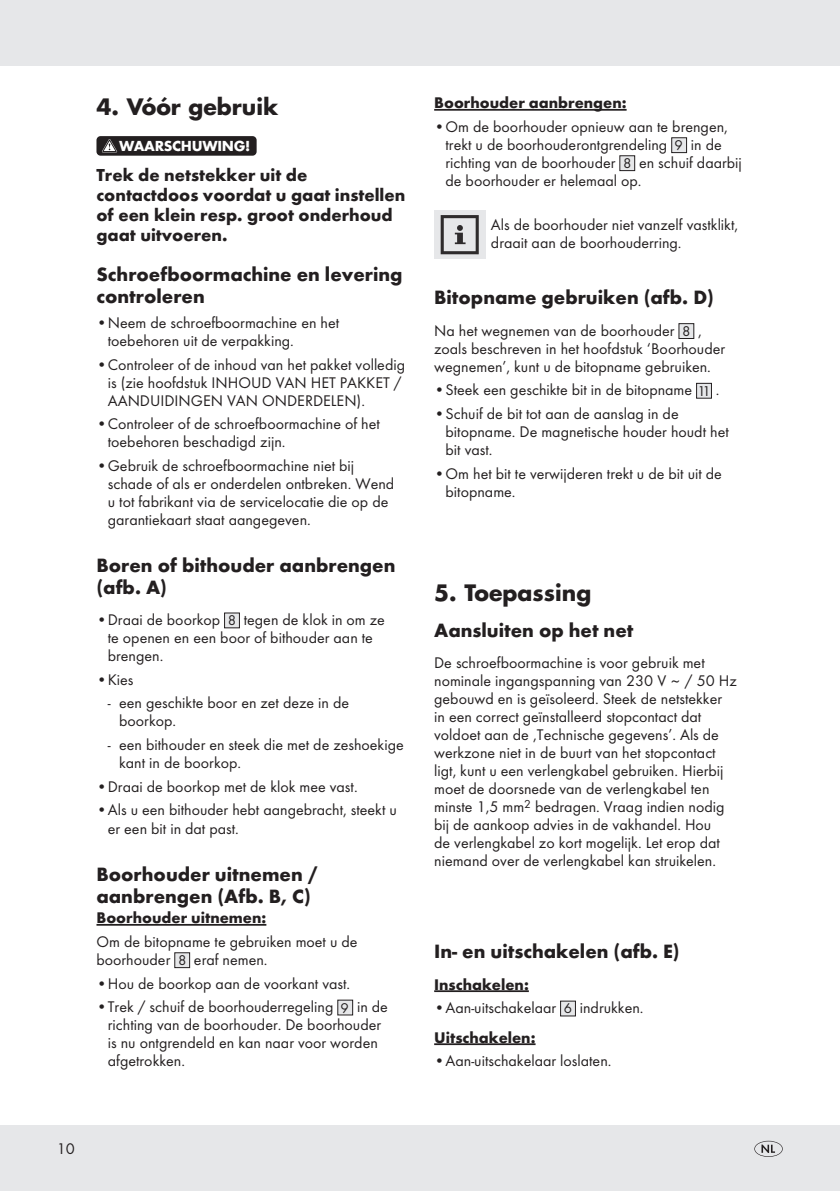
<style>
.page{position:relative;width:840px;height:1191px;background:#fff}
.page>*{position:absolute;margin:0;border:0;box-sizing:border-box;transform-origin:0 0}
.t1{font:700 22px "Futura Std";color:#231f20}
.Headlines{font:700 20px/22px "Futura TOT";color:#231f20}
.warnhinweise{font:700 18px/20px "Futura TOT";color:#231f20}
.lauftext{font:16px/18px "Futura TOT";color:#231f20}
.lauftext-2{font:700 16px "Futura TOT";color:#231f20}
.warnhinweise_auf_sch{font:700 15.2px "Futura TOT";letter-spacing:-.02em;color:#fff}
.Nummerierungen_Umsch{font:14.6px "Futura TOT";color:#231f20}
.s1{font-size:14.6px}
</style>
<div class="page">
<div style="left:0;top:0;width:839px;height:65px;background:#e6e7e9"></div>
<div style="left:0;top:1125px;width:839px;height:66px;background:#e6e7e9"></div>
<svg style="left:754px;top:1140px;width:28px;height:17px"></svg>
<div style="left:96px;top:136px;width:160px;height:20px;background:#231f20;border-radius:4px"></div>
<svg style="left:102px;top:139px;width:15px;height:13px"></svg>
<div style="left:224px;top:613px;width:15px;height:15px;background:#e6e7e9"></div>
<div style="left:224px;top:612px;width:16px;height:16px;border:1px solid #231f20"></div>
<hr style="left:96px;top:924px;width:170px;height:1px;background:#231f20">
<div style="left:175px;top:952px;width:14px;height:15px;background:#e6e7e9"></div>
<div style="left:174px;top:952px;width:16px;height:16px;border:1px solid #231f20"></div>
<div style="left:337px;top:1000px;width:15px;height:15px;background:#e6e7e9"></div>
<div style="left:337px;top:999px;width:16px;height:16px;border:1px solid #231f20"></div>
<div style="left:678px;top:324px;width:15px;height:14px;background:#e6e7e9"></div>
<div style="left:678px;top:323px;width:15px;height:16px;border:1px solid #231f20"></div>
<div style="left:696px;top:383px;width:15px;height:15px;background:#e6e7e9"></div>
<div style="left:695px;top:383px;width:16px;height:15px;border:1px solid #231f20"></div>
<div style="left:434px;top:210px;width:51px;height:49px;background:#e6e7e9"></div>
<svg style="left:440px;top:215px;width:38px;height:39px"></svg>
<hr style="left:434px;top:109px;width:192px;height:2px;background:#231f20">
<div style="left:671px;top:138px;width:15px;height:15px;background:#e6e7e9"></div>
<div style="left:671px;top:137px;width:15px;height:16px;border:1px solid #231f20"></div>
<div style="left:619px;top:156px;width:15px;height:15px;background:#e6e7e9"></div>
<div style="left:619px;top:155px;width:15px;height:16px;border:1px solid #231f20"></div>
<hr style="left:434px;top:990px;width:94px;height:2px;background:#231f20">
<hr style="left:434px;top:1043px;width:101px;height:2px;background:#231f20">
<div style="left:560px;top:1001px;width:15px;height:15px;background:#e6e7e9"></div>
<p class="t1" style="left:96px;top:92px;width:183px">4. Vóór gebruik</p>
<p class="warnhinweise_auf_sch" style="left:119px;top:137px;width:132px">WAARSCHUWING!</p>
<p class="warnhinweise" style="left:96px;top:165px;width:310px">Trek de netstekker uit de contactdoos voordat u gaat instellen of een klein resp. groot onderhoud gaat uitvoeren.</p>
<p class="Headlines" style="left:96px;top:263px;width:307px">Schroefboormachine en levering controleren</p>
<p class="lauftext" style="left:108px;top:313px;width:233px;text-indent:-11px">•Neem de schroefboormachine en het toebehoren uit de verpakking.</p>
<p class="lauftext" style="left:108px;top:355px;width:298px;text-indent:-11px">•Controleer of de inhoud van het pakket volledig is (zie hoofdstuk INHOUD VAN HET PAKKET /<br>AANDUIDINGEN VAN ONDERDELEN).</p>
<p class="lauftext" style="left:108px;top:415px;width:273px;text-indent:-11px">•Controleer of de schroefboormachine of het toebehoren beschadigd zijn.</p>
<p class="lauftext" style="left:108px;top:456px;width:288px;text-indent:-11px">•Gebruik de schroefboormachine niet bij schade of als er onderdelen ontbreken. Wend u tot fabrikant via de servicelocatie die op de garantiekaart staat aangegeven.</p>
<p class="Headlines" style="left:96px;top:554px;width:300px">Boren of bithouder aanbrengen (afb. A)</p>
<p class="lauftext" style="left:96px;top:610px;width:125px">•Draai de boorkop</p>
<p class="Nummerierungen_Umsch" style="left:228px;top:612px;width:10px">8</p>
<p class="lauftext" style="left:108px;top:610px;width:278px;text-indent:136px">tegen de klok in om ze te openen en een boor of bithouder aan te brengen.</p>
<p class="lauftext" style="left:96px;top:670px;width:39px">•Kies</p>
<p class="lauftext" style="left:119px;top:694px;width:231px;text-indent:-11px">- een geschikte boor en zet deze in de boorkop.</p>
<p class="lauftext" style="left:119px;top:735px;width:286px;text-indent:-11px">- een bithouder en steek die met de zeshoekige kant in de boorkop.</p>
<p class="lauftext" style="left:96px;top:777px;width:262px">•Draai de boorkop met de klok mee vast.</p>
<p class="lauftext" style="left:108px;top:801px;width:290px;text-indent:-11px">•Als u een bithouder hebt aangebracht, steekt u er een bit in dat past.</p>
<p class="Headlines" style="left:96px;top:862px;width:222px">Boorhouder uitnemen / aanbrengen (Afb. B, C)</p>
<p class="lauftext-2" style="left:96px;top:908px;width:171px">Boorhouder uitnemen:</p>
<p class="lauftext" style="left:96px;top:932px;width:262px">Om de bitopname te gebruiken moet u de boorhouder</p>
<p class="Nummerierungen_Umsch" style="left:178px;top:951px;width:10px">8</p>
<p class="lauftext" style="left:194px;top:950px;width:75px">eraf nemen.</p>
<p class="lauftext" style="left:96px;top:974px;width:255px">•Hou de boorkop aan de voorkant vast.</p>
<p class="lauftext" style="left:96px;top:997px;width:254px">•Trek / schuif de boorhouderregeling <span class="s1">9</span></p>
<p class="lauftext" style="left:108px;top:997px;width:281px;text-indent:249px">in de richting van de boorhouder. De boorhouder is nu ontgrendeld en kan naar voor worden afgetrokken.</p>
<p class="lauftext" style="left:57px;top:1139px;width:20px">10</p>
<p class="lauftext-2" style="left:434px;top:93px;width:194px">Boorhouder aanbrengen:</p>
<p class="lauftext" style="left:445px;top:117px;width:284px;text-indent:-11px">•Om de boorhouder opnieuw aan te brengen, trekt u de boorhouderontgrendeling <span class="s1">9</span></p>
<p class="lauftext" style="left:690px;top:135px;width:32px">in de</p>
<p class="lauftext" style="left:445px;top:153px;width:298px;text-indent:193px">en schuif daarbij de boorhouder er helemaal op.</p>
<p class="lauftext" style="left:445px;top:153px;width:171px">richting van de boorhouder</p>
<p class="Nummerierungen_Umsch" style="left:622px;top:155px;width:10px">8</p>
<p class="lauftext" style="left:490px;top:215px;width:248px">Als de boorhouder niet vanzelf vastklikt, draait aan de boorhouderring.</p>
<p class="Headlines" style="left:434px;top:286px;width:281px">Bitopname gebruiken (afb. D)</p>
<p class="lauftext" style="left:434px;top:321px;width:242px">Na het wegnemen van de boorhouder</p>
<p class="Nummerierungen_Umsch" style="left:681px;top:322px;width:10px">8</p>
<p class="lauftext" style="left:434px;top:321px;width:292px;text-indent:264px">, zoals beschreven in het hoofdstuk ‘Boorhouder wegnemen’, kunt u de bitopname gebruiken.</p>
<p class="lauftext" style="left:434px;top:381px;width:286px">•Steek een geschikte bit in de bitopname <span class="s1">11</span> .</p>
<p class="lauftext" style="left:445px;top:405px;width:284px;text-indent:-11px">•Schuif de bit tot aan de aanslag in de bitopname. De magnetische houder houdt het bit vast.</p>
<p class="lauftext" style="left:445px;top:464px;width:278px;text-indent:-11px">•Om het bit te verwijderen trekt u de bit uit de bitopname.</p>
<p class="t1" style="left:434px;top:577px;width:158px">5. Toepassing</p>
<p class="Headlines" style="left:434px;top:619px;width:201px">Aansluiten op het net</p>
<p class="lauftext" style="left:434px;top:653px;width:304px">De schroefboormachine is voor gebruik met nominale ingangspanning van 230 V ~ / 50 Hz gebouwd en is geïsoleerd. Steek de netstekker in een correct geïnstalleerd stopcontact dat voldoet aan de ‚Technische gegevens’. Als de werkzone niet in de buurt van het stopcontact ligt, kunt u een verlengkabel gebruiken. Hierbij moet de doorsnede van de verlengkabel ten minste 1,5 mm<sup>2</sup> bedragen. Vraag indien nodig bij de aankoop advies in de vakhandel. Hou<br>de verlengkabel zo kort mogelijk. Let erop dat niemand over de verlengkabel kan struikelen.</p>
<p class="Headlines" style="left:434px;top:940px;width:247px">In- en uitschakelen (afb. E)</p>
<p class="lauftext-2" style="left:434px;top:974px;width:96px">Inschakelen:</p>
<p class="lauftext" style="left:434px;top:998px;width:123px">•Aan-uitschakelaar</p>
<p class="Nummerierungen_Umsch" style="left:563px;top:1000px;width:10px">6</p>
<p class="lauftext" style="left:579px;top:998px;width:65px">indrukken.</p>
<p class="lauftext-2" style="left:434px;top:1027px;width:103px">Uitschakelen:</p>
<p class="lauftext" style="left:434px;top:1051px;width:179px">•Aan-uitschakelaar loslaten.</p>
</div>
